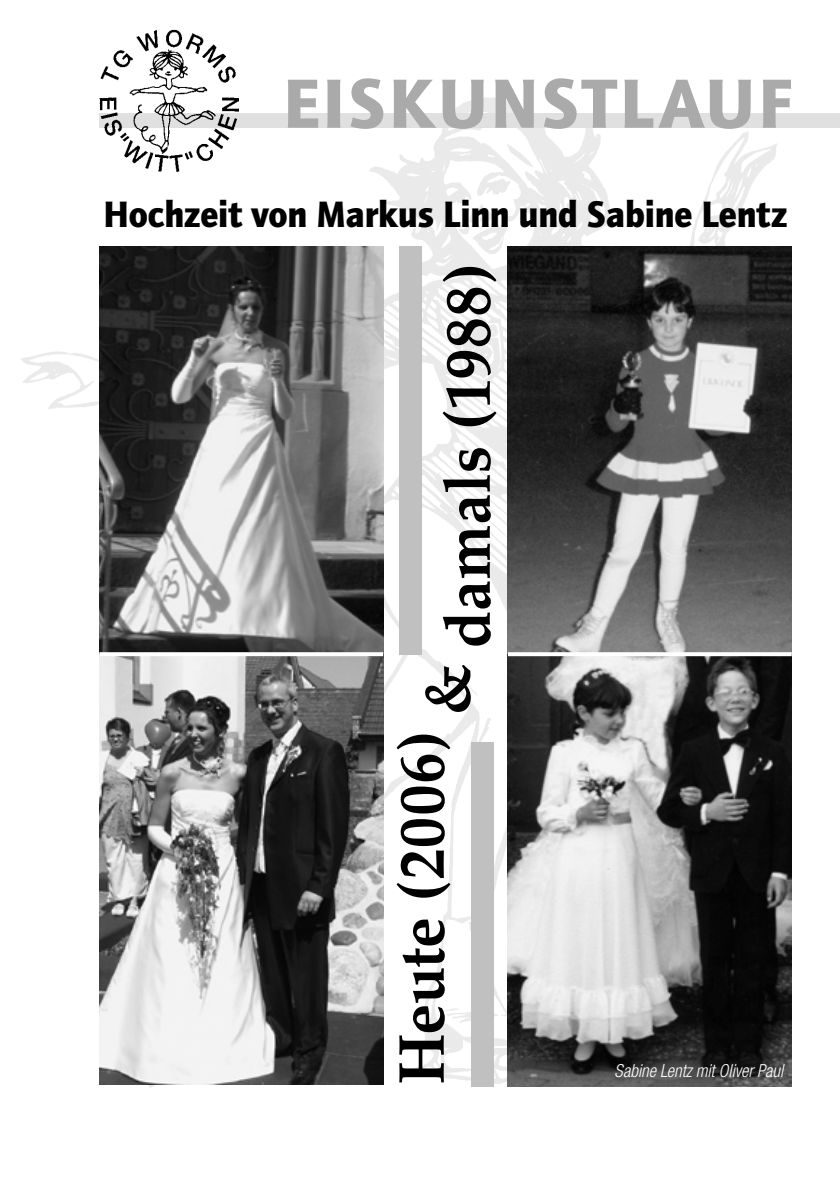
<style>
.page{position:relative;width:840px;height:1191px;background:#fff}
.page>*{position:absolute;margin:0;border:0;box-sizing:border-box;transform-origin:0 0}
.t1{font:900 72px "Quay Sans";letter-spacing:.05em;color:#aaa}
.t2{font:700 65px "Palatino";letter-spacing:-.005em;color:#000;scale:.95 1}
.t3{font:900 38px "Quay Itc T";letter-spacing:-.005em;color:#000;scale:.95 1}
.t4{font:italic 300 condensed 18px "Helvetica Neue";color:#fff;scale:.95 1}
</style>
<div class="page">
<img style="left:21px;top:97px;width:770px;height:991px">
<div style="left:99px;top:113px;width:740px;height:15px;background:#e0e0e0"></div>
<img style="left:99px;top:29px;width:139px;height:142px">
<img style="left:507px;top:246px;width:284px;height:432px">
<img style="left:507px;top:656px;width:283px;height:430px">
<img style="left:99px;top:246px;width:284px;height:406px">
<img style="left:99px;top:656px;width:284px;height:428px">
<div style="left:398px;top:246px;width:23px;height:408px;background:#c0c0c0"></div>
<div style="left:471px;top:742px;width:22px;height:344px;background:#c0c0c0"></div>
<svg style="left:99px;top:652px;width:284px;height:4px"></svg>
<svg style="left:507px;top:652px;width:284px;height:4px"></svg>
<h1 class="t1" style="left:283px;top:61px;width:509px">EISKUNSTLAUF</h1>
<p class="t3" style="left:103px;top:192px;width:721px">Hochzeit von Markus Linn und Sabine Lentz</p>
<h2 class="t2" style="left:419px;top:1084px;width:866px;rotate:-90deg">Heute (2006) &amp; damals (1988)</h2>
<p class="t4" style="left:614px;top:1060px;width:179px">Sabine Lentz mit Oliver Paul</p>
</div>
